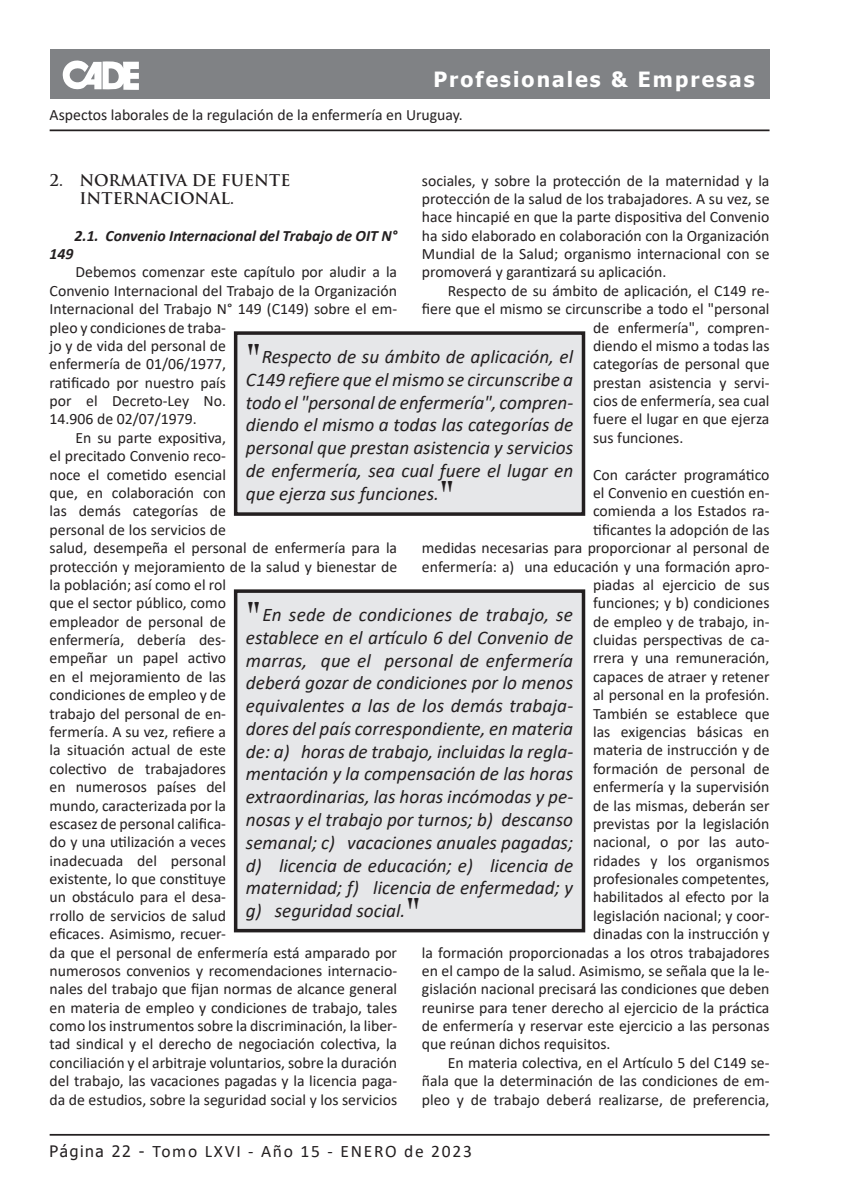
<style>
.page{position:relative;width:844px;height:1191px;background:#fff}
.page>*{position:absolute;margin:0;border:0;box-sizing:border-box;transform-origin:0 0}
.t1{font:700 43.75px "Trajan Pro";color:#231f20}
.t2{font:700 21px "Tahoma";letter-spacing:.1em;color:#fff}
.t3{font:italic 19.25px/22.8px "Calibri";color:#231f20;text-align:justify}
.t4{font:17.5px "Calibri";letter-spacing:.1em;color:#231f20}
.t5{font:15.75px/18.4px "Calibri";color:#231f20;text-align:justify}
.t6{font:italic 700 15.75px "Calibri";color:#231f20}
.t7{font:700 15.75px/18.4px "Trajan Pro";color:#231f20}
.s1{font-family:"Tahoma";font-size:15.75px}
</style>
<div class="page">
<div style="left:50px;top:50px;width:719px;height:49px;background:#808285"></div>
<hr style="left:50px;top:129px;width:719px;height:2px;background:#231f20">
<hr style="left:50px;top:1133px;width:719px;height:2px;background:#231f20">
<svg style="left:62px;top:60px;width:77px;height:30px"></svg>
<div style="left:235px;top:333px;width:348px;height:181px;background:#e6e7e9"></div>
<div style="left:234px;top:331px;width:351px;height:185px;border:4px solid #231f20"></div>
<div style="left:235px;top:591px;width:348px;height:339px;background:#e6e7e9"></div>
<div style="left:234px;top:589px;width:351px;height:343px;border:4px solid #231f20"></div>
<h2 class="t2" style="left:433px;top:64px;width:323px">Profesionales &amp; Empresas</h2>
<p class="t5" style="left:50px;top:105px;width:414px">Aspectos laborales de la regulación de la enfermería en Uruguay.</p>
<p class="t7" style="left:79px;top:171px;width:212px;text-indent:-30px">2. NORMATIVA DE FUENTE<br>INTERNACIONAL.</p>
<p class="t6" style="left:74px;top:224px;width:324px">2.1. Convenio Internacional del Trabajo de OIT N°</p>
<p class="t6" style="left:50px;top:243px;width:25px">149</p>
<p class="t5" style="left:75px;top:262px;width:323px">Debemos comenzar este capítulo por aludir a la</p>
<p class="t5" style="left:50px;top:281px;width:349px">Convenio Internacional del Trabajo de la Organización</p>
<p class="t5" style="left:50px;top:299px;width:349px">Internacional del Trabajo N° 149 (C149) sobre el em-</p>
<p class="t5" style="left:50px;top:318px;width:178px">pleo y condiciones de traba-</p>
<p class="t5" style="left:50px;top:336px;width:178px">jo y de vida del personal de</p>
<p class="t5" style="left:50px;top:354px;width:178px">enfermería de 01/06/1977,</p>
<p class="t5" style="left:50px;top:373px;width:178px">ratificado por nuestro país</p>
<p class="t5" style="left:50px;top:391px;width:178px">por el Decreto-Ley No.</p>
<p class="t5" style="left:50px;top:409px;width:149px">14.906 de 02/07/1979.</p>
<p class="t5" style="left:75px;top:428px;width:152px">En su parte expositiva,</p>
<p class="t5" style="left:50px;top:446px;width:178px">el precitado Convenio reco-</p>
<p class="t5" style="left:50px;top:465px;width:178px">noce el cometido esencial</p>
<p class="t5" style="left:50px;top:483px;width:178px">que, en colaboración con</p>
<p class="t5" style="left:50px;top:501px;width:178px">las demás categorías de</p>
<p class="t5" style="left:50px;top:520px;width:178px">personal de los servicios de</p>
<p class="t5" style="left:50px;top:538px;width:349px">salud, desempeña el personal de enfermería para la</p>
<p class="t5" style="left:50px;top:556px;width:349px">protección y mejoramiento de la salud y bienestar de</p>
<p class="t5" style="left:50px;top:575px;width:178px">la población; así como el rol</p>
<p class="t5" style="left:50px;top:593px;width:178px">que el sector público, como</p>
<p class="t5" style="left:50px;top:612px;width:178px">empleador de personal de</p>
<p class="t5" style="left:50px;top:630px;width:178px">enfermería, debería des-</p>
<p class="t5" style="left:50px;top:648px;width:178px">empeñar un papel activo</p>
<p class="t5" style="left:50px;top:667px;width:178px">en el mejoramiento de las</p>
<p class="t5" style="left:50px;top:685px;width:178px">condiciones de empleo y de</p>
<p class="t5" style="left:50px;top:703px;width:178px">trabajo del personal de en-</p>
<p class="t5" style="left:50px;top:722px;width:178px">fermería. A su vez, refiere a</p>
<p class="t5" style="left:50px;top:740px;width:178px">la situación actual de este</p>
<p class="t5" style="left:50px;top:759px;width:178px">colectivo de trabajadores</p>
<p class="t5" style="left:50px;top:777px;width:178px">en numerosos países del</p>
<p class="t5" style="left:50px;top:795px;width:178px">mundo, caracterizada por la</p>
<p class="t5" style="left:50px;top:814px;width:178px">escasez de personal califica-</p>
<p class="t5" style="left:50px;top:832px;width:178px">do y una utilización a veces</p>
<p class="t5" style="left:50px;top:850px;width:178px">inadecuada del personal</p>
<p class="t5" style="left:50px;top:869px;width:178px">existente, lo que constituye</p>
<p class="t5" style="left:50px;top:887px;width:178px">un obstáculo para el desa-</p>
<p class="t5" style="left:50px;top:906px;width:178px">rrollo de servicios de salud</p>
<p class="t5" style="left:50px;top:924px;width:178px">eficaces. Asimismo, recuer-</p>
<p class="t5" style="left:50px;top:942px;width:349px">da que el personal de enfermería está amparado por</p>
<p class="t5" style="left:50px;top:961px;width:349px">numerosos convenios y recomendaciones internacio-</p>
<p class="t5" style="left:50px;top:979px;width:349px">nales del trabajo que fijan normas de alcance general</p>
<p class="t5" style="left:50px;top:997px;width:349px">en materia de empleo y condiciones de trabajo, tales</p>
<p class="t5" style="left:50px;top:1016px;width:349px">como los instrumentos sobre la discriminación, la liber-</p>
<p class="t5" style="left:50px;top:1034px;width:349px">tad sindical y el derecho de negociación colectiva, la</p>
<p class="t5" style="left:50px;top:1053px;width:349px">conciliación y el arbitraje voluntarios, sobre la duración</p>
<p class="t5" style="left:50px;top:1071px;width:349px">del trabajo, las vacaciones pagadas y la licencia paga-</p>
<p class="t5" style="left:50px;top:1089px;width:349px">da de estudios, sobre la seguridad social y los servicios</p>
<p class="t5" style="left:422px;top:171px;width:349px">sociales, y sobre la protección de la maternidad y la protección de la salud de los trabajadores. A su vez, se hace hincapié en que la parte dispositiva del Convenio ha sido elaborado en colaboración con la Organización Mundial de la Salud; organismo internacional con se promoverá y garantizará su aplicación.</p>
<p class="t5" style="left:447px;top:281px;width:323px">Respecto de su ámbito de aplicación, el C149 re-</p>
<p class="t5" style="left:422px;top:299px;width:349px">fiere que el mismo se circunscribe a todo el "personal</p>
<p class="t5" style="left:593px;top:318px;width:178px">de enfermería", compren-</p>
<p class="t5" style="left:593px;top:336px;width:178px">diendo el mismo a todas las</p>
<p class="t5" style="left:593px;top:354px;width:178px">categorías de personal que</p>
<p class="t5" style="left:593px;top:373px;width:178px">prestan asistencia y servi-</p>
<p class="t5" style="left:593px;top:391px;width:178px">cios de enfermería, sea cual</p>
<p class="t5" style="left:593px;top:409px;width:178px">fuere el lugar en que ejerza</p>
<p class="t5" style="left:593px;top:428px;width:92px">sus funciones.</p>
<p class="t5" style="left:593px;top:465px;width:178px">Con carácter programático</p>
<p class="t5" style="left:593px;top:483px;width:178px">el Convenio en cuestión en-</p>
<p class="t5" style="left:593px;top:501px;width:178px">comienda a los Estados ra-</p>
<p class="t5" style="left:593px;top:520px;width:178px">tificantes la adopción de las</p>
<p class="t5" style="left:422px;top:538px;width:349px">medidas necesarias para proporcionar al personal de</p>
<p class="t5" style="left:422px;top:556px;width:349px">enfermería: a) una educación y una formación apro-</p>
<p class="t5" style="left:593px;top:575px;width:178px">piadas al ejercicio de sus</p>
<p class="t5" style="left:593px;top:593px;width:178px">funciones; y b) condiciones</p>
<p class="t5" style="left:593px;top:612px;width:178px">de empleo y de trabajo, in-</p>
<p class="t5" style="left:593px;top:630px;width:178px">cluidas perspectivas de ca-</p>
<p class="t5" style="left:593px;top:648px;width:178px">rrera y una remuneración,</p>
<p class="t5" style="left:593px;top:667px;width:178px">capaces de atraer y retener</p>
<p class="t5" style="left:593px;top:685px;width:178px">al personal en la profesión.</p>
<p class="t5" style="left:593px;top:703px;width:178px">También se establece que</p>
<p class="t5" style="left:593px;top:722px;width:178px">las exigencias básicas en</p>
<p class="t5" style="left:593px;top:740px;width:178px">materia de instrucción y de</p>
<p class="t5" style="left:593px;top:759px;width:178px">formación de personal de</p>
<p class="t5" style="left:593px;top:777px;width:178px">enfermería y la supervisión</p>
<p class="t5" style="left:593px;top:795px;width:178px">de las mismas, deberán ser</p>
<p class="t5" style="left:593px;top:814px;width:178px">previstas por la legislación</p>
<p class="t5" style="left:593px;top:832px;width:178px">nacional, o por las auto-</p>
<p class="t5" style="left:593px;top:850px;width:178px">ridades y los organismos</p>
<p class="t5" style="left:593px;top:869px;width:178px">profesionales competentes,</p>
<p class="t5" style="left:593px;top:887px;width:178px">habilitados al efecto por la</p>
<p class="t5" style="left:593px;top:906px;width:178px">legislación nacional; y coor-</p>
<p class="t5" style="left:593px;top:924px;width:178px">dinadas con la instrucción y</p>
<p class="t5" style="left:422px;top:942px;width:349px">la formación proporcionadas a los otros trabajadores</p>
<p class="t5" style="left:422px;top:961px;width:349px">en el campo de la salud. Asimismo, se señala que la le-</p>
<p class="t5" style="left:422px;top:979px;width:349px">gislación nacional precisará las condiciones que deben</p>
<p class="t5" style="left:422px;top:997px;width:349px">reunirse para tener derecho al ejercicio de la práctica</p>
<p class="t5" style="left:422px;top:1016px;width:349px">de enfermería y reservar este ejercicio a las personas</p>
<p class="t5" style="left:422px;top:1034px;width:190px">que reúnan dichos requisitos.</p>
<p class="t5" style="left:447px;top:1053px;width:323px">En materia colectiva, en el Artículo 5 del C149 se-</p>
<p class="t5" style="left:422px;top:1071px;width:349px">ñala que la determinación de las condiciones de em-</p>
<p class="t5" style="left:422px;top:1089px;width:349px">pleo y de trabajo deberá realizarse, de preferencia,</p>
<h1 class="t1" style="left:246px;top:334px;width:17px">"</h1>
<p class="t3" style="left:246px;top:344px;width:329px;text-indent:16px">Respecto de su ámbito de aplicación, el C149 refiere que el mismo se circunscribe a todo el "personal de enfermería", compren&shy;diendo el mismo a todas las categorías de personal que prestan asistencia y servicios de enfermería, sea cual fuere el lugar en que ejerza sus funciones.</p>
<h1 class="t1" style="left:439px;top:470px;width:17px">"</h1>
<h1 class="t1" style="left:246px;top:592px;width:17px">"</h1>
<p class="t3" style="left:246px;top:602px;width:329px;text-indent:17px">En sede de condiciones de trabajo, se establece en el artículo 6 del Convenio de marras, que el personal de enfermería deberá gozar de condiciones por lo menos equivalentes a las de los demás trabaja&shy;dores del país correspondiente, en materia de: a) horas de trabajo, incluidas la regla&shy;mentación y la compensación de las horas extraordinarias, las horas incómodas y pe&shy;nosas y el trabajo por turnos; b) descanso semanal; c) vacaciones anuales pagadas; d) licencia de educación; e) licencia de maternidad; f) licencia de enfermedad; y g) seguridad social.</p>
<h1 class="t1" style="left:405px;top:888px;width:17px">"</h1>
<p class="t4" style="left:50px;top:1139px;width:424px"><span class="s1">Página 22 -</span> Tomo LXVI - Año 15 - ENERO de 2023</p>
</div>
